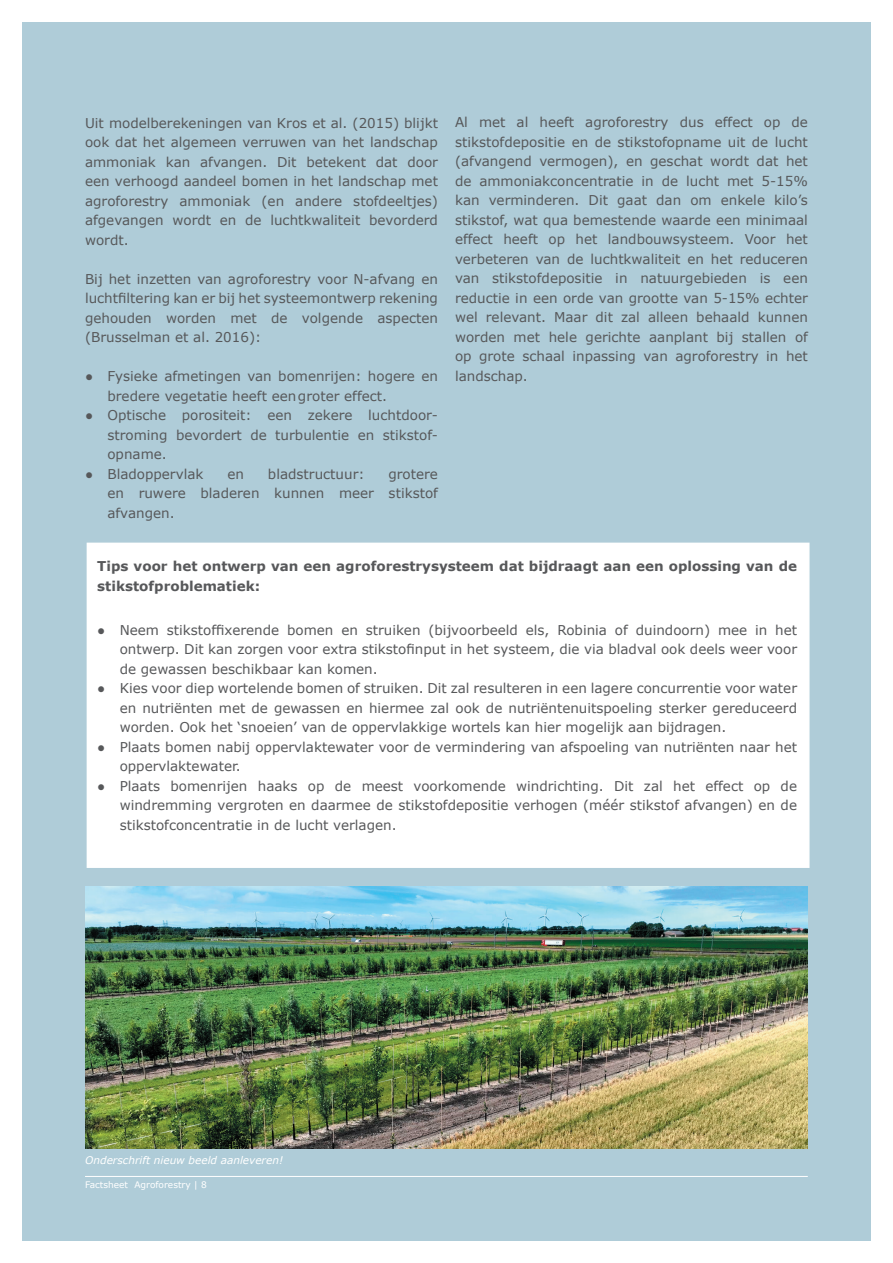
<style>
.page{position:relative;width:893px;height:1263px;background:#fff}
.page>*{position:absolute;margin:0;border:0;box-sizing:border-box;transform-origin:0 0}
.t1{font:13.5px/19.5px "Verdana";color:#57585a;text-align:justify}
.t2{font:700 13.5px/19.5px "Verdana";color:#57585a}
.t3{font:italic 10.5px "Verdana";color:#fff}
.t4{font:9px "Verdana";color:#fff}
</style>
<div class="page">
<div style="left:22px;top:22px;width:849px;height:1219px;background:#afccd8"></div>
<hr style="left:85px;top:1176px;width:723px;height:1px;background:#fff">
<div style="left:87px;top:543px;width:722px;height:325px;background:#fff"></div>
<img style="left:85px;top:887px;width:723px;height:262px">
<p class="t1" style="left:85px;top:113px;width:354px">Uit modelberekeningen van Kros et al. (2015) blijkt ook dat het algemeen verruwen van het landschap ammoniak kan afvangen. Dit betekent dat door een verhoogd aandeel bomen in het landschap met agroforestry ammoniak (en andere stofdeeltjes) afgevangen wordt en de luchtkwaliteit bevorderd wordt.</p>
<p class="t1" style="left:85px;top:269px;width:354px">Bij het inzetten van agroforestry voor N-afvang en luchtfiltering kan er bij het systeemontwerp rekening gehouden worden met de volgende aspecten (Brusselman et al. 2016):</p>
<p class="t1" style="left:107px;top:367px;width:332px;text-indent:-22px">● Fysieke afmetingen van bomenrijen: hogere en bredere vegetatie heeft een groter effect.</p>
<p class="t1" style="left:107px;top:406px;width:332px;text-indent:-22px">● Optische porositeit: een zekere luchtdoor&shy;stroming bevordert de turbulentie en stikstof&shy;opname.</p>
<p class="t1" style="left:85px;top:464px;width:120px">● Bladoppervlak</p>
<p class="t1" style="left:227px;top:464px;width:18px">en</p>
<p class="t1" style="left:268px;top:464px;width:98px">bladstructuur:</p>
<p class="t1" style="left:107px;top:464px;width:332px;text-indent:281px">grotere en ruwere bladeren kunnen meer stikstof afvangen.</p>
<p class="t1" style="left:455px;top:113px;width:354px">Al met al heeft agroforestry dus effect op de stikstofdepositie en de stikstofopname uit de lucht (afvangend vermogen), en geschat wordt dat het de ammoniakconcentratie in de lucht met 5-15% kan verminderen. Dit gaat dan om enkele kilo’s stikstof, wat qua bemestende waarde een minimaal effect heeft op het landbouwsysteem. Voor het verbeteren van de luchtkwaliteit en het reduceren van stikstofdepositie in natuurgebieden is een reductie in een orde van grootte van 5-15% echter wel relevant. Maar dit zal alleen behaald kunnen worden met hele gerichte aanplant bij stallen of op grote schaal inpassing van agroforestry in het landschap.</p>
<p class="t2" style="left:97px;top:556px;width:701px">Tips voor het ontwerp van een agroforestrysysteem dat bijdraagt aan een oplossing van de stikstofproblematiek:</p>
<p class="t1" style="left:120px;top:620px;width:679px;text-indent:-22px">● Neem stikstoffixerende bomen en struiken (bijvoorbeeld els, Robinia of duindoorn) mee in het ontwerp. Dit kan zorgen voor extra stikstofinput in het systeem, die via bladval ook deels weer voor de gewassen beschikbaar kan komen.</p>
<p class="t1" style="left:120px;top:679px;width:679px;text-indent:-22px">● Kies voor diep wortelende bomen of struiken. Dit zal resulteren in een lagere concurrentie voor water en nutriënten met de gewassen en hiermee zal ook de nutriëntenuitspoeling sterker gereduceerd worden. Ook het ‘snoeien’ van de oppervlakkige wortels kan hier mogelijk aan bijdragen.</p>
<p class="t1" style="left:120px;top:737px;width:679px;text-indent:-22px">● Plaats bomen nabij oppervlaktewater voor de vermindering van afspoeling van nutriënten naar het oppervlaktewater.</p>
<p class="t1" style="left:120px;top:776px;width:679px;text-indent:-22px">● Plaats bomenrijen haaks op de meest voorkomende windrichting. Dit zal het effect op de windremming vergroten en daarmee de stikstofdepositie verhogen (méér stikstof afvangen) en de stikstofconcentratie in de lucht verlagen.</p>
<p class="t3" style="left:85px;top:1154px;width:199px">Onderschrift nieuw beeld aanleveren!</p>
<p class="t4" style="left:85px;top:1178px;width:123px">Factsheet Agroforestry | 8</p>
</div>
